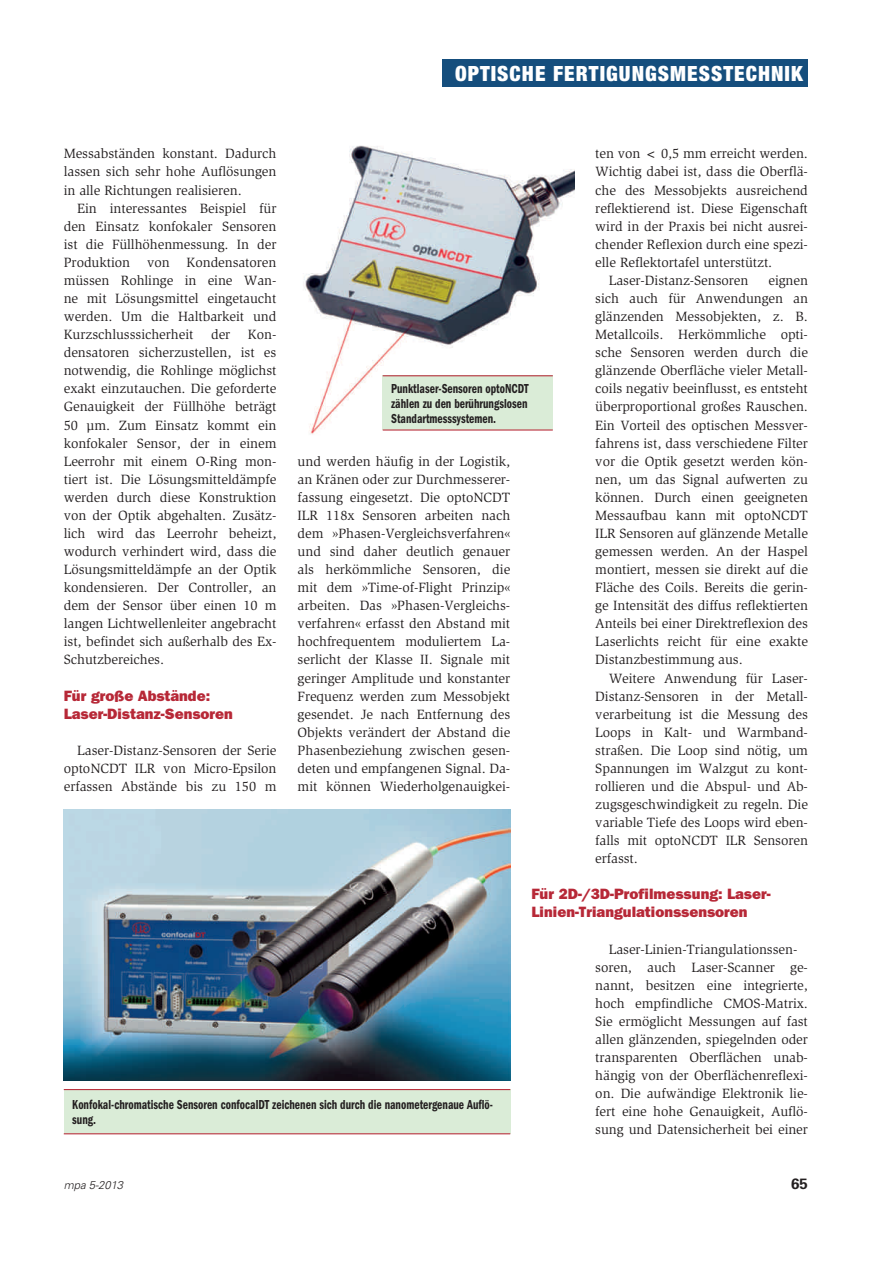
<style>
.page{position:relative;width:893px;height:1263px;background:#fff}
.page>*{position:absolute;margin:0;border:0;box-sizing:border-box;transform-origin:0 0}
.t1{font:900 condensed 21px "Helvetica Neue";letter-spacing:.05em;color:#fff}
.t2{font:800 15px/18px "Franklin Gothic";color:#b72837}
.t3{font:700 15px "Univers";color:#231f20}
.t4{font:13.8px/18px "Slimbach";letter-spacing:-.005em;color:#231f20;text-align:justify}
.t5{font:600 condensed 13.5px/15px "Franklin Gothic";color:#231f20;scale:.85 1}
.t6{font:italic 300 11.25px "Univers";color:#231f20}
</style>
<div class="page">
<div style="left:442px;top:60px;width:366px;height:27px;background:#154e7d"></div>
<img style="left:64px;top:809px;width:446px;height:271px">
<div style="left:64px;top:1089px;width:446px;height:45px;background:#daecd7"></div>
<hr style="left:64px;top:1089px;width:446px;height:1px;background:#b72837">
<hr style="left:64px;top:1133px;width:446px;height:1px;background:#b72837">
<img style="left:303px;top:145px;width:271px;height:289px">
<div style="left:383px;top:376px;width:170px;height:54px;background:#daecd7"></div>
<hr style="left:383px;top:375px;width:170px;height:1px;background:#b72837">
<hr style="left:383px;top:429px;width:170px;height:1px;background:#b72837">
<h1 class="t1" style="left:455px;top:66px;width:349px">OPTISCHE FERTIGUNGSMESSTECHNIK</h1>
<p class="t4" style="left:64px;top:146px;width:214px">Messabständen konstant. Dadurch lassen sich sehr hohe Auflösungen in alle Richtungen realisieren.</p>
<p class="t4" style="left:64px;top:200px;width:214px;text-indent:14px">Ein interessantes Beispiel für den Einsatz konfokaler Sensoren ist die Füllhöhenmessung. In der Produktion von Kondensatoren müssen Rohlinge in eine Wan&shy;ne mit Lösungsmittel eingetaucht werden. Um die Haltbarkeit und Kurzschlusssicherheit</p>
<p class="t4" style="left:211px;top:327px;width:21px">der</p>
<p class="t4" style="left:64px;top:327px;width:214px;text-indent:184px">Kon&shy;densatoren sicherzustellen, ist es notwendig, die Rohlinge möglichst exakt einzutauchen. Die geforderte Genauigkeit der Füllhöhe beträgt 50 µm. Zum Einsatz kommt ein konfokaler Sensor, der in einem Leerrohr mit einem O-Ring mon&shy;tiert ist. Die Lösungsmitteldämpfe werden durch diese Konstruktion von der Optik abgehalten. Zusätz&shy;lich wird das Leerrohr beheizt, wodurch verhindert wird, dass die Lösungsmitteldämpfe an der Optik kondensieren. Der Controller, an dem der Sensor über einen 10 m langen Lichtwellenleiter angebracht ist, befindet sich außerhalb des Ex-Schutzbereiches.</p>
<p class="t2" style="left:64px;top:688px;width:171px">Für große Abstände:<br>Laser-Distanz-Sensoren</p>
<p class="t4" style="left:64px;top:742px;width:214px;text-indent:14px">Laser-Distanz-Sensoren der Serie optoNCDT ILR von Micro-Epsilon erfassen Abstände bis zu 150 m</p>
<p class="t5" style="left:391px;top:382px;width:163px;text-align:justify">Punktlaser-Sensoren optoNCDT zählen zu den berührungslosen Standartmesssystemen.</p>
<p class="t4" style="left:298px;top:453px;width:214px">und werden häufig in der Logistik, an Kränen oder zur Durchmesserer&shy;fassung eingesetzt. Die optoNCDT ILR 118x Sensoren arbeiten nach dem »Phasen-Vergleichsverfahren« und sind daher deutlich genauer als herkömmliche Sensoren, die mit dem »Time-of-Flight Prinzip« arbeiten. Das »Phasen-Vergleichs&shy;verfahren« erfasst den Abstand mit hochfrequentem moduliertem La&shy;serlicht der Klasse II. Signale mit geringer Amplitude und konstanter Frequenz werden zum Messobjekt gesendet. Je nach Entfernung des Objekts verändert der Abstand die Phasenbeziehung zwischen gesen&shy;deten und empfangenen Signal. Da&shy;mit können Wiederholgenauigkei-</p>
<p class="t4" style="left:595px;top:146px;width:214px">ten von &lt; 0,5 mm erreicht werden.</p>
<p class="t4" style="left:595px;top:164px;width:214px">Wichtig dabei ist, dass die Oberflä-</p>
<p class="t4" style="left:595px;top:182px;width:214px">che des Messobjekts ausreichend</p>
<p class="t4" style="left:595px;top:200px;width:214px">reflektierend ist. Diese Eigenschaft</p>
<p class="t4" style="left:595px;top:218px;width:214px">wird in der Praxis bei nicht ausrei-</p>
<p class="t4" style="left:595px;top:236px;width:214px">chender Reflexion durch eine spezi-</p>
<p class="t4" style="left:595px;top:254px;width:179px">elle Reflektortafel unterstützt.</p>
<p class="t4" style="left:609px;top:272px;width:141px">Laser-Distanz-Sensoren</p>
<p class="t4" style="left:595px;top:272px;width:214px;text-indent:173px">eignen sich auch für Anwendungen an glänzenden Messobjekten, z. B.<br>Metallcoils. Herkömmliche opti&shy;sche Sensoren werden durch die glänzende Oberfläche vieler Metall&shy;coils negativ beeinflusst, es entsteht überproportional großes Rauschen.<br>Ein Vorteil des optischen Messver&shy;fahrens ist, dass verschiedene Filter vor die Optik gesetzt werden kön&shy;nen, um das Signal aufwerten zu können. Durch einen geeigneten Messaufbau kann mit optoNCDT ILR Sensoren auf glänzende Metalle gemessen werden. An der Haspel montiert, messen sie direkt auf die Fläche des Coils. Bereits die gerin&shy;ge Intensität des diffus reflektierten Anteils bei einer Direktreflexion des Laserlichts reicht für eine exakte Distanzbestimmung aus.</p>
<p class="t4" style="left:595px;top:670px;width:214px;text-indent:14px">Weitere Anwendung für Laser-Distanz-Sensoren in der Metall&shy;verarbeitung ist die Messung des Loops in Kalt- und Warmband&shy;straßen. Die Loop sind nötig, um Spannungen im Walzgut zu kont&shy;rollieren und die Abspul- und Ab&shy;zugsgeschwindigkeit zu regeln. Die variable Tiefe des Loops wird eben&shy;falls mit optoNCDT ILR Sensoren erfasst.</p>
<p class="t2" style="left:531px;top:886px;width:241px">Für 2D-/3D-Profilmessung: Laser-<br>Linien-Triangulationssensoren</p>
<p class="t5" style="left:72px;top:1098px;width:496px">Konfokal-chromatische Sensoren confocalDT zeichenen sich durch die nanometergenaue Auflö&shy;sung.</p>
<p class="t4" style="left:595px;top:941px;width:214px;text-align:center">Laser-Linien-Triangulationssen&shy;soren, auch Laser-Scanner ge&shy;nannt, besitzen eine integrierte, hoch empfindliche CMOS-Matrix.<br>Sie ermöglicht Messungen auf fast allen glänzenden, spiegelnden oder transparenten Oberflächen unab&shy;hängig von der Oberflächenreflexi&shy;on. Die aufwändige Elektronik lie&shy;fert eine hohe Genauigkeit, Auflö&shy;sung und Datensicherheit bei einer</p>
<p class="t6" style="left:64px;top:1180px;width:61px">mpa 5-2013</p>
<p class="t3" style="left:791px;top:1178px;width:18px">65</p>
</div>
